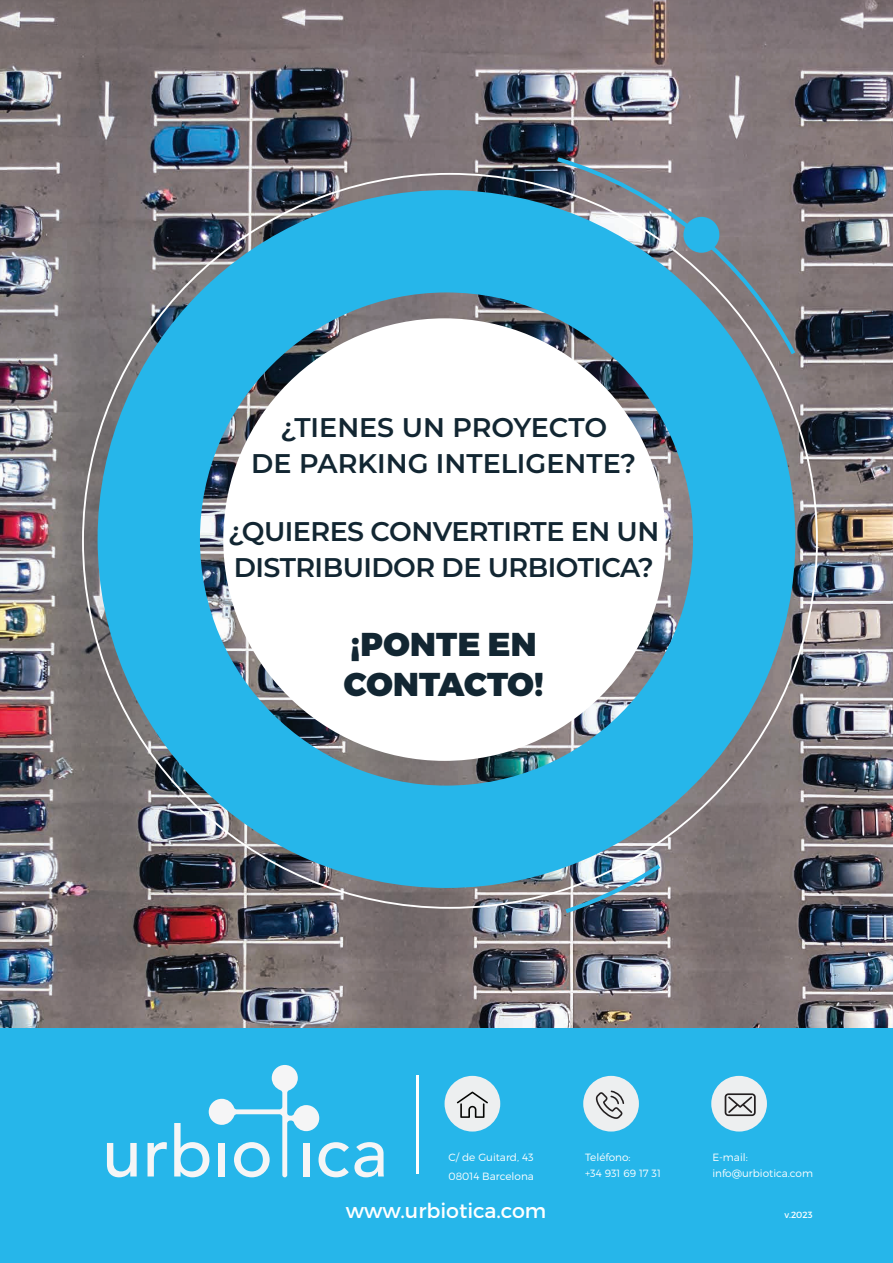
<style>
.page{position:relative;width:893px;height:1263px;background:#fff}
.page>*{position:absolute;margin:0;border:0;box-sizing:border-box;transform-origin:0 0}
.t1{font:900 33px/39.6px "Montserrat";letter-spacing:.01em;color:#122632}
.t2{font:600 27px/36px "Montserrat";letter-spacing:-.02em;color:#122632}
.t3{font:600 27px/36px "Montserrat";color:#122632;text-align:center}
.t4{font:20.55px "Montserrat";color:#fff}
.t5{font:300 10.5px/16.2px "Montserrat";color:#fff}
.t6{font:9px "Montserrat";color:#fff}
</style>
<div class="page">
<img style="left:0;top:0;width:893px;height:1028px">
<svg style="left:98px;top:190px;width:697px;height:698px;background:#439abb"></svg>
<svg style="left:553px;top:154px;width:246px;height:205px;background:#6595aa"></svg>
<img style="left:561px;top:860px;width:104px;height:56px">
<div style="left:683px;top:217px;width:36px;height:36px;background:#26b6ea;border-radius:50%"></div>
<div style="left:223px;top:318px;width:443px;height:443px;background:#fff;border-radius:50%"></div>
<div style="left:0;top:1028px;width:893px;height:235px;background:#26b6ea"></div>
<div style="left:445px;top:1076px;width:55px;height:55px;background:#edeff0;border-radius:50%"></div>
<div style="left:711px;top:1076px;width:56px;height:55px;background:#edeff0;border-radius:50%"></div>
<svg style="left:457px;top:1091px;width:31px;height:27px"></svg>
<svg style="left:725px;top:1093px;width:31px;height:23px"></svg>
<div style="left:583px;top:1076px;width:56px;height:55px;background:#edeff0;border-radius:50%"></div>
<svg style="left:596px;top:1090px;width:28px;height:29px"></svg>
<svg style="left:107px;top:1143px;width:30px;height:34px"></svg>
<svg style="left:148px;top:1142px;width:19px;height:34px"></svg>
<svg style="left:174px;top:1065px;width:210px;height:112px"></svg>
<hr style="left:416px;top:1076px;width:3px;height:98px;background:#fff">
<h2 class="t3" style="left:251px;top:408px;width:386px">¿TIENES UN PROYECTO<br>DE PARKING INTELIGENTE?</h2>
<h2 class="t2" style="left:228px;top:512px;width:432px">¿QUIERES CONVERTIRTE EN UN<br>DISTRIBUIDOR DE URBIOTICA?</h2>
<h1 class="t1" style="left:344px;top:626px;width:202px">¡PONTE EN<br>CONTACTO!</h1>
<p class="t5" style="left:449px;top:1147px;width:87px;line-height:19.2px">C/ de Guitard, 43<br>08014 Barcelona</p>
<p class="t5" style="left:585px;top:1149px;width:77px">Teléfono:<br>+34 931 69 17 31</p>
<p class="t5" style="left:712px;top:1149px;width:102px">E-mail: info@urbiotica.com</p>
<h3 class="t4" style="left:346px;top:1198px;width:202px">www.urbiotica.com</h3>
<p class="t6" style="left:784px;top:1209px;width:30px">v.2023</p>
</div>
